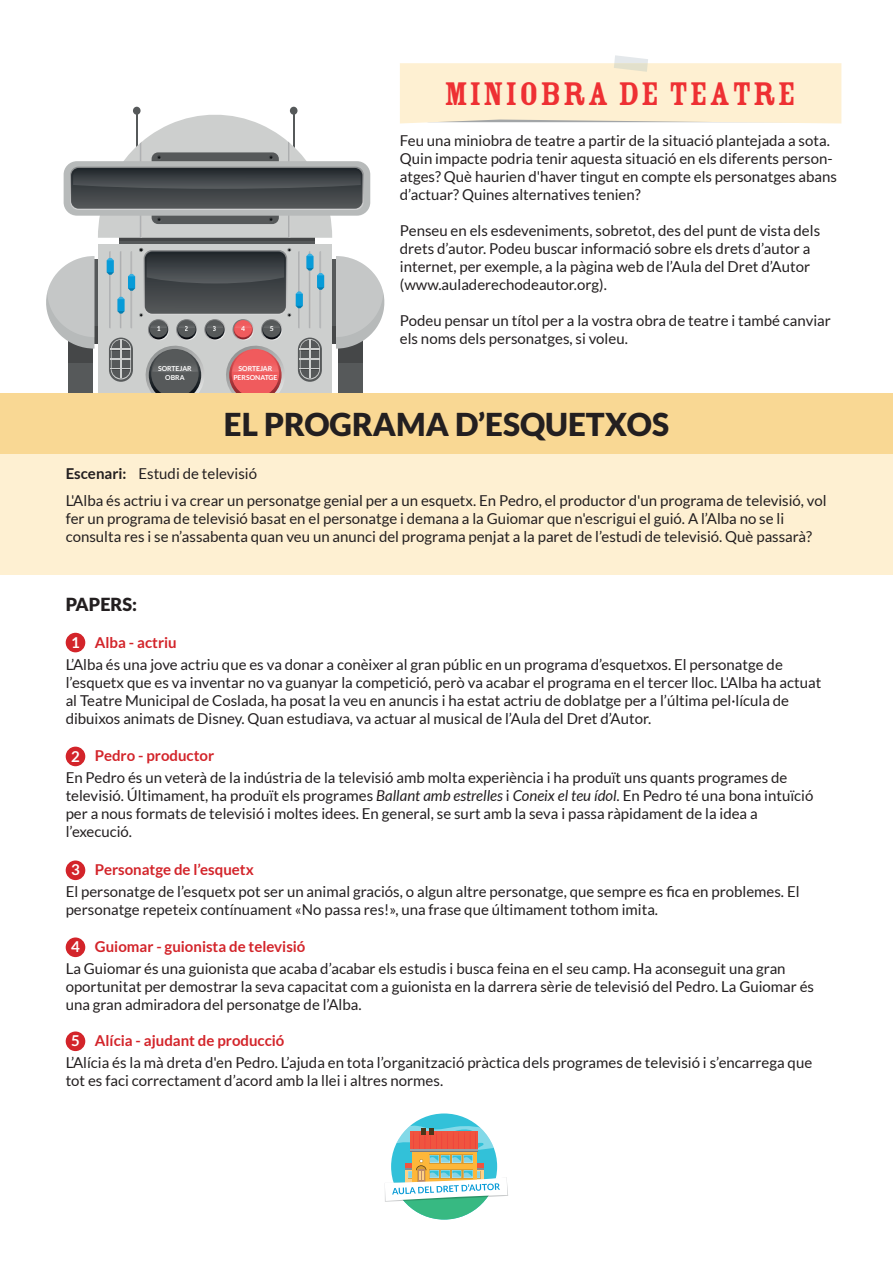
<style>
.page{position:relative;width:893px;height:1263px;background:#fff}
.page>*{position:absolute;margin:0;border:0;box-sizing:border-box;transform-origin:0 0}
.t1{font:36px "Rosewood Std Fill";letter-spacing:.03em;color:#ee3033}
.t2{font:900 31.5px "Lato";color:#231f20}
.t3{font:900 18px "Lato";color:#231f20}
.t4{font:15px/18px "Lato";color:#231f20}
.t5{font:700 15px "Lato";color:#d3242a}
.t6{font:700 15px "Lato";color:#fff}
.t7{font:700 6.9px/8.2px "Lato";color:#fff;text-align:center}
.s1{font-weight:700}
.s2{font-style:italic}
</style>
<div class="page">
<div style="left:0;top:393px;width:893px;height:62px;background:#f9d894"></div>
<div style="left:0;top:455px;width:893px;height:120px;background:#fef0d2"></div>
<div style="left:66px;top:633px;width:19px;height:19px;background:#d3242a;border-radius:50%"></div>
<div style="left:66px;top:1031px;width:19px;height:20px;background:#d3242a;border-radius:50%"></div>
<div style="left:66px;top:937px;width:19px;height:20px;background:#d3242a;border-radius:50%"></div>
<div style="left:66px;top:860px;width:19px;height:20px;background:#d3242a;border-radius:50%"></div>
<div style="left:66px;top:747px;width:19px;height:19px;background:#d3242a;border-radius:50%"></div>
<div style="left:133px;top:107px;width:8px;height:8px;background:#56595a;border-radius:50%"></div>
<div style="left:290px;top:107px;width:7px;height:8px;background:#56595a;border-radius:50%"></div>
<div style="left:119px;top:238px;width:196px;height:6px;background:#56595a"></div>
<hr style="left:119px;top:238px;width:196px;height:3px;background:#000001">
<div style="left:98px;top:244px;width:234px;height:149px;background:#cdcfce"></div>
<div style="left:338px;top:329px;width:24px;height:64px;background:#56595a"></div>
<div style="left:338px;top:338px;width:24px;height:25px;background:#454748"></div>
<hr style="left:332px;top:259px;width:4px;height:85px;background:#56595a">
<hr style="left:332px;top:326px;width:4px;height:18px;background:#454748">
<svg style="left:336px;top:256px;width:49px;height:93px"></svg>
<div style="left:64px;top:161px;width:306px;height:55px;background:#b7baba;border-radius:13px"></div>
<svg style="left:107px;top:248px;width:217px;height:145px"></svg>
<svg style="left:70px;top:111px;width:294px;height:127px"></svg>
<div style="left:68px;top:329px;width:25px;height:64px;background:#56595a"></div>
<div style="left:68px;top:338px;width:25px;height:25px;background:#454748"></div>
<svg style="left:94px;top:259px;width:4px;height:67px"></svg>
<svg style="left:94px;top:326px;width:4px;height:18px"></svg>
<svg style="left:46px;top:256px;width:48px;height:93px"></svg>
<svg style="left:400px;top:55px;width:441px;height:68px;background:#fcf0d7"></svg>
<div style="left:391px;top:1113px;width:106px;height:106px;background:#32c1d9;border-radius:50%"></div>
<svg style="left:404px;top:1202px;width:80px;height:17px"></svg>
<svg style="left:385px;top:1126px;width:123px;height:76px"></svg>
<p class="t7" style="left:157px;top:325px;width:5px">1</p>
<p class="t7" style="left:185px;top:325px;width:5px">2</p>
<p class="t7" style="left:213px;top:325px;width:5px">3</p>
<p class="t7" style="left:241px;top:325px;width:5px">4</p>
<p class="t7" style="left:270px;top:325px;width:5px">5</p>
<p class="t7" style="left:158px;top:365px;width:35px">SORTEJAR<br>OBRA</p>
<p class="t7" style="left:233px;top:365px;width:46px">SORTEJAR<br>PERSONATGE</p>
<h1 class="t1" style="left:444px;top:74px;width:354px">MINIOBRA DE TEATRE</h1>
<p class="t4" style="left:400px;top:131px;width:438px">Feu una miniobra de teatre a partir de la situació plantejada a sota.<br>Quin impacte podria tenir aquesta situació en els diferents person&shy;atges? Què haurien d'haver tingut en compte els personatges abans d’actuar? Quines alternatives tenien?</p>
<p class="t4" style="left:400px;top:221px;width:422px">Penseu en els esdeveniments, sobretot, des del punt de vista dels drets d’autor. Podeu buscar informació sobre els drets d’autor a internet, per exemple, a la pàgina web de l’Aula del Dret d’Autor (www.auladerechodeautor.org).</p>
<p class="t4" style="left:400px;top:311px;width:432px">Podeu pensar un títol per a la vostra obra de teatre i també canviar els noms dels personatges, si voleu.</p>
<h2 class="t2" style="left:224px;top:405px;width:447px">EL PROGRAMA D’ESQUETXOS</h2>
<p class="t4" style="left:66px;top:464px;width:193px"><span class="s1">Escenari:</span> Estudi de televisió</p>
<p class="t4" style="left:66px;top:492px;width:762px">L'Alba és actriu i va crear un personatge genial per a un esquetx. En Pedro, el productor d'un programa de televisió, vol fer un programa de televisió basat en el personatge i demana a la Guiomar que n'escrigui el guió. A l’Alba no se li consulta res i se n’assabenta quan veu un anunci del programa penjat a la paret de l’estudi de televisió. Què passarà?</p>
<p class="t3" style="left:66px;top:594px;width:73px">PAPERS:</p>
<p class="t5" style="left:95px;top:634px;width:83px">Alba - actriu</p>
<p class="t6" style="left:71px;top:634px;width:10px">1</p>
<p class="t4" style="left:66px;top:655px;width:757px">L’Alba és una jove actriu que es va donar a conèixer al gran públic en un programa d’esquetxos. El personatge de l’esquetx que es va inventar no va guanyar la competició, però va acabar el programa en el tercer lloc. L'Alba ha actuat al Teatre Municipal de Coslada, ha posat la veu en anuncis i ha estat actriu de doblatge per a l’última pel·lícula de dibuixos animats de Disney. Quan estudiava, va actuar al musical de l’Aula del Dret d’Autor.</p>
<p class="t6" style="left:71px;top:747px;width:10px">2</p>
<p class="t5" style="left:95px;top:747px;width:121px">Pedro - productor</p>
<p class="t4" style="left:66px;top:768px;width:749px">En Pedro és un veterà de la indústria de la televisió amb molta experiència i ha produït uns quants programes de televisió. Últimament, ha produït els programes <span class="s2">Ballant amb estrelles</span> i <span class="s2">Coneix el teu ídol</span>. En Pedro té una bona intuïció per a nous formats de televisió i moltes idees. En general, se surt amb la seva i passa ràpidament de la idea a l’execució.</p>
<p class="t6" style="left:71px;top:861px;width:10px">3</p>
<p class="t5" style="left:95px;top:860px;width:160px">Personatge de l’esquetx</p>
<p class="t4" style="left:66px;top:882px;width:735px">El personatge de l’esquetx pot ser un animal graciós, o algun altre personatge, que sempre es fica en problemes. El personatge repeteix contínuament «No passa res!», una frase que últimament tothom imita.</p>
<p class="t6" style="left:71px;top:938px;width:10px">4</p>
<p class="t5" style="left:95px;top:937px;width:212px">Guiomar - guionista de televisió</p>
<p class="t4" style="left:66px;top:959px;width:750px">La Guiomar és una guionista que acaba d’acabar els estudis i busca feina en el seu camp. Ha aconseguit una gran oportunitat per demostrar la seva capacitat com a guionista en la darrera sèrie de televisió del Pedro. La Guiomar és una gran admiradora del personatge de l’Alba.</p>
<p class="t5" style="left:95px;top:1031px;width:191px">Alícia - ajudant de producció</p>
<p class="t4" style="left:66px;top:1053px;width:748px">L’Alícia és la mà dreta d'en Pedro. L’ajuda en tota l’organització pràctica dels programes de televisió i s’encarrega que tot es faci correctament d’acord amb la llei i altres normes.</p>
<p class="t6" style="left:71px;top:1032px;width:10px">5</p>
</div>
